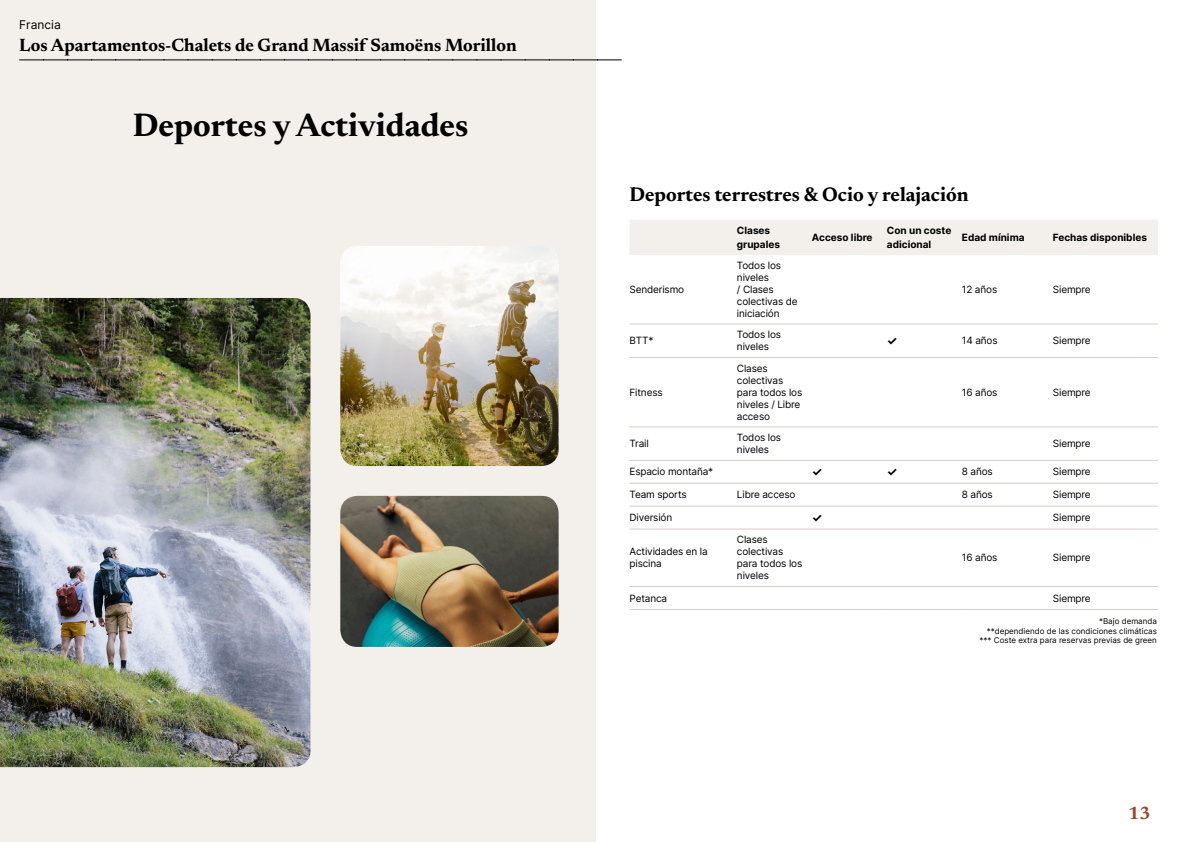
<style>
.page{position:relative;width:1191px;height:842px;background:#fff}
.page>*{position:absolute;margin:0;border:0;box-sizing:border-box;transform-origin:0 0}
.t1{font:700 33px "Newsreader 24 pt";color:#000}
.t2{font:700 20px "Newsreader 24 pt";color:#000}
.t3{font:700 18px "Newsreader 24 pt";color:#000}
.t4{font:700 18px "Newsreader 24 pt";color:#9d432c}
.t5{font:12px "Inter";color:#000}
.t6{font:700 12px "Inter";color:#000}
.t7{font:10px/12px "Inter";letter-spacing:-.015em;color:#000}
.t8{font:700 10px/14px "Inter";color:#000}
.t9{font:8px/9.6px "Inter";color:#000;text-align:right}
</style>
<div class="page">
<div style="left:0;top:0;width:595px;height:842px;background:#f3f0ec"></div>
<img style="left:340px;top:246px;width:218px;height:220px">
<img style="left:0;top:298px;width:310px;height:469px">
<img style="left:340px;top:496px;width:218px;height:151px">
<svg style="left:20px;top:60px;width:601px;height:1px"></svg>
<div style="left:630px;top:220px;width:527px;height:35px;background:#f3f0ec"></div>
<hr style="left:629px;top:323px;width:108px;height:1px;background:#d7cdc1">
<hr style="left:737px;top:323px;width:75px;height:1px;background:#d7cdc1">
<hr style="left:812px;top:323px;width:75px;height:1px;background:#d7cdc1">
<hr style="left:887px;top:323px;width:75px;height:1px;background:#d7cdc1">
<hr style="left:962px;top:323px;width:91px;height:1px;background:#d7cdc1">
<hr style="left:1053px;top:323px;width:104px;height:1px;background:#d7cdc1">
<hr style="left:629px;top:357px;width:108px;height:1px;background:#d7cdc1">
<hr style="left:737px;top:357px;width:75px;height:1px;background:#d7cdc1">
<hr style="left:812px;top:357px;width:75px;height:1px;background:#d7cdc1">
<hr style="left:887px;top:357px;width:75px;height:1px;background:#d7cdc1">
<hr style="left:962px;top:357px;width:91px;height:1px;background:#d7cdc1">
<hr style="left:1053px;top:357px;width:104px;height:1px;background:#d7cdc1">
<hr style="left:629px;top:426px;width:108px;height:1px;background:#d7cdc1">
<hr style="left:737px;top:426px;width:75px;height:1px;background:#d7cdc1">
<hr style="left:812px;top:426px;width:75px;height:1px;background:#d7cdc1">
<hr style="left:887px;top:426px;width:75px;height:1px;background:#d7cdc1">
<hr style="left:962px;top:426px;width:91px;height:1px;background:#d7cdc1">
<hr style="left:1053px;top:426px;width:104px;height:1px;background:#d7cdc1">
<hr style="left:629px;top:460px;width:108px;height:1px;background:#d7cdc1">
<hr style="left:737px;top:460px;width:75px;height:1px;background:#d7cdc1">
<hr style="left:812px;top:460px;width:75px;height:1px;background:#d7cdc1">
<hr style="left:887px;top:460px;width:75px;height:1px;background:#d7cdc1">
<hr style="left:962px;top:460px;width:91px;height:1px;background:#d7cdc1">
<hr style="left:1053px;top:460px;width:104px;height:1px;background:#d7cdc1">
<hr style="left:629px;top:483px;width:108px;height:1px;background:#d7cdc1">
<hr style="left:737px;top:483px;width:75px;height:1px;background:#d7cdc1">
<hr style="left:812px;top:483px;width:75px;height:1px;background:#d7cdc1">
<hr style="left:887px;top:483px;width:75px;height:1px;background:#d7cdc1">
<hr style="left:962px;top:483px;width:91px;height:1px;background:#d7cdc1">
<hr style="left:1053px;top:483px;width:104px;height:1px;background:#d7cdc1">
<hr style="left:629px;top:506px;width:108px;height:1px;background:#d7cdc1">
<hr style="left:737px;top:506px;width:75px;height:1px;background:#d7cdc1">
<hr style="left:812px;top:506px;width:75px;height:1px;background:#d7cdc1">
<hr style="left:887px;top:506px;width:75px;height:1px;background:#d7cdc1">
<hr style="left:962px;top:506px;width:91px;height:1px;background:#d7cdc1">
<hr style="left:1053px;top:506px;width:104px;height:1px;background:#d7cdc1">
<hr style="left:629px;top:528px;width:108px;height:1px;background:#d7cdc1">
<hr style="left:737px;top:528px;width:75px;height:1px;background:#d7cdc1">
<hr style="left:812px;top:528px;width:75px;height:1px;background:#d7cdc1">
<hr style="left:887px;top:528px;width:75px;height:1px;background:#d7cdc1">
<hr style="left:962px;top:528px;width:91px;height:1px;background:#d7cdc1">
<hr style="left:1053px;top:528px;width:104px;height:1px;background:#d7cdc1">
<hr style="left:629px;top:586px;width:108px;height:1px;background:#d7cdc1">
<hr style="left:737px;top:586px;width:75px;height:1px;background:#d7cdc1">
<hr style="left:812px;top:586px;width:75px;height:1px;background:#d7cdc1">
<hr style="left:887px;top:586px;width:75px;height:1px;background:#d7cdc1">
<hr style="left:962px;top:586px;width:91px;height:1px;background:#d7cdc1">
<hr style="left:1053px;top:586px;width:104px;height:1px;background:#d7cdc1">
<hr style="left:629px;top:609px;width:108px;height:1px;background:#d7cdc1">
<hr style="left:737px;top:609px;width:75px;height:1px;background:#d7cdc1">
<hr style="left:812px;top:609px;width:75px;height:1px;background:#d7cdc1">
<hr style="left:887px;top:609px;width:75px;height:1px;background:#d7cdc1">
<hr style="left:962px;top:609px;width:91px;height:1px;background:#d7cdc1">
<hr style="left:1053px;top:609px;width:104px;height:1px;background:#d7cdc1">
<p class="t5" style="left:19px;top:15px;width:43px">Francia</p>
<h3 class="t3" style="left:19px;top:32px;width:499px">Los Apartamentos-Chalets de Grand Massif Samoëns Morillon</h3>
<h1 class="t1" style="left:133px;top:101px;width:337px">Deportes y Actividades</h1>
<h2 class="t2" style="left:629px;top:180px;width:340px">Deportes terrestres &amp; Ocio y relajación</h2>
<p class="t8" style="left:737px;top:223px;width:45px">Clases grupales</p>
<p class="t8" style="left:812px;top:230px;width:62px">Acceso libre</p>
<p class="t8" style="left:887px;top:223px;width:66px">Con un coste adicional</p>
<p class="t8" style="left:962px;top:230px;width:64px">Edad mínima</p>
<p class="t8" style="left:1053px;top:230px;width:96px">Fechas disponibles</p>
<p class="t7" style="left:629px;top:283px;width:56px">Senderismo</p>
<p class="t7" style="left:737px;top:259px;width:62px">Todos los niveles<br>/ Clases colectivas de iniciación</p>
<p class="t7" style="left:962px;top:283px;width:37px">12 años</p>
<p class="t7" style="left:1053px;top:283px;width:39px">Siempre</p>
<p class="t7" style="left:629px;top:334px;width:25px">BTT*</p>
<p class="t7" style="left:737px;top:328px;width:46px">Todos los niveles</p>
<p class="t6" style="left:887px;top:332px;width:12px">✓</p>
<p class="t7" style="left:962px;top:334px;width:37px">14 años</p>
<p class="t7" style="left:1053px;top:334px;width:39px">Siempre</p>
<p class="t7" style="left:629px;top:386px;width:35px">Fitness</p>
<p class="t7" style="left:737px;top:362px;width:67px">Clases colectivas para todos los niveles / Libre acceso</p>
<p class="t7" style="left:962px;top:386px;width:37px">16 años</p>
<p class="t7" style="left:1053px;top:386px;width:39px">Siempre</p>
<p class="t7" style="left:629px;top:437px;width:21px">Trail</p>
<p class="t7" style="left:737px;top:431px;width:46px">Todos los niveles</p>
<p class="t7" style="left:1053px;top:437px;width:39px">Siempre</p>
<p class="t7" style="left:629px;top:466px;width:85px">Espacio montaña*</p>
<p class="t6" style="left:812px;top:463px;width:12px">✓</p>
<p class="t6" style="left:887px;top:463px;width:12px">✓</p>
<p class="t7" style="left:962px;top:466px;width:32px">8 años</p>
<p class="t7" style="left:1053px;top:466px;width:39px">Siempre</p>
<p class="t7" style="left:629px;top:488px;width:59px">Team sports</p>
<p class="t7" style="left:737px;top:488px;width:60px">Libre acceso</p>
<p class="t7" style="left:962px;top:488px;width:32px">8 años</p>
<p class="t7" style="left:1053px;top:488px;width:39px">Siempre</p>
<p class="t7" style="left:629px;top:511px;width:44px">Diversión</p>
<p class="t6" style="left:812px;top:509px;width:12px">✓</p>
<p class="t7" style="left:1053px;top:511px;width:39px">Siempre</p>
<p class="t7" style="left:629px;top:545px;width:80px">Actividades en la piscina</p>
<p class="t7" style="left:737px;top:533px;width:67px">Clases colectivas para todos los niveles</p>
<p class="t7" style="left:962px;top:551px;width:37px">16 años</p>
<p class="t7" style="left:1053px;top:551px;width:39px">Siempre</p>
<p class="t7" style="left:629px;top:592px;width:39px">Petanca</p>
<p class="t7" style="left:1053px;top:592px;width:39px">Siempre</p>
<p class="t9" style="left:979px;top:616px;width:179px">*Bajo demanda<br>**dependiendo de las condiciones climáticas *** Coste extra para reservas previas de green</p>
<h3 class="t4" style="left:1128px;top:800px;width:24px">13</h3>
</div>
